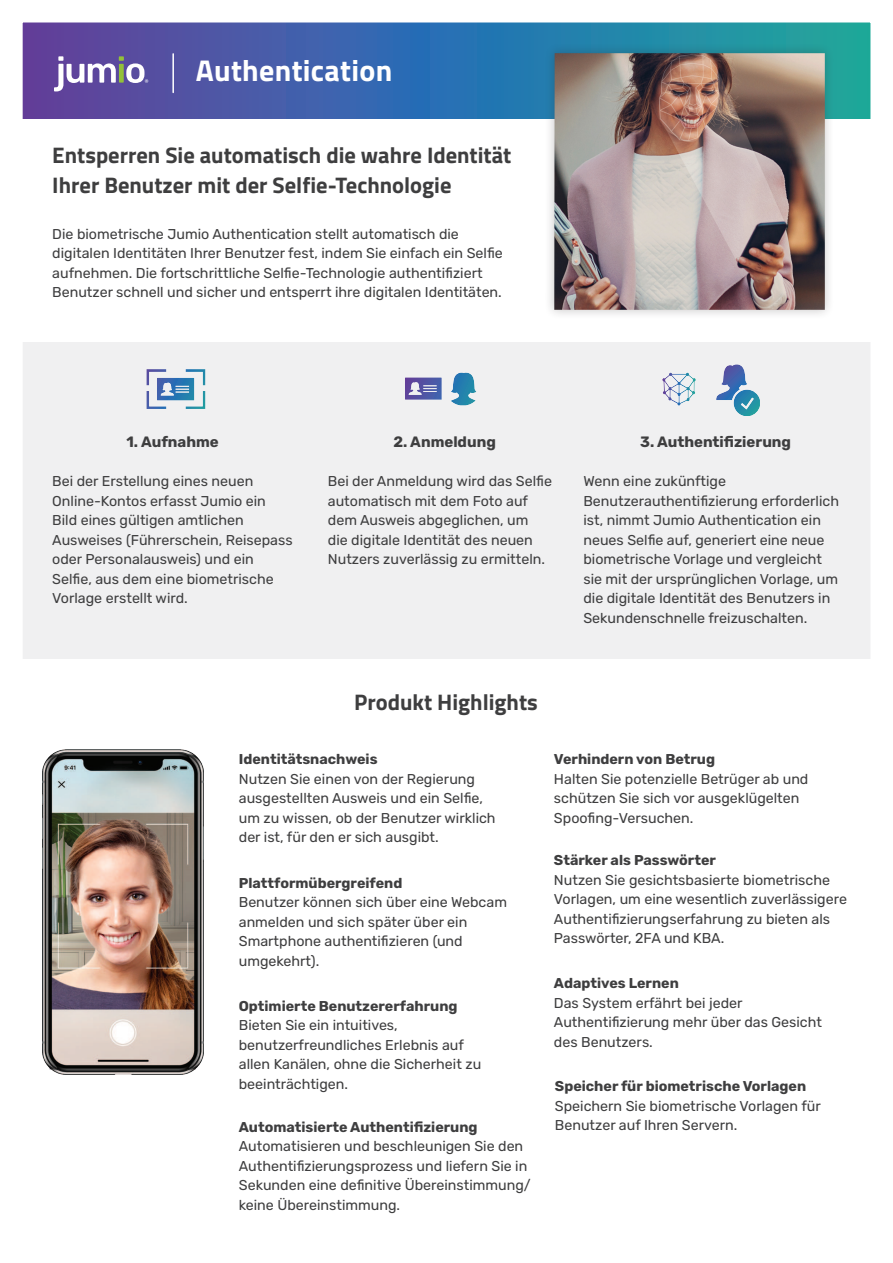
<style>
.page{position:relative;width:893px;height:1263px;background:#fff}
.page>*{position:absolute;margin:0;border:0;box-sizing:border-box;transform-origin:0 0}
.t1{font:700 30px "Titillium Web";letter-spacing:.01em;color:#fff}
.t2{font:700 22.5px/30px "Titillium Web";color:#3e3e3f}
.t3{font:700 15px "Rubik";color:#3e3e3f}
.t4{font:14.25px/19.5px "Rubik";color:#3e3e3f}
.t5{font:700 14.25px "Rubik";color:#3e3e3f}
</style>
<div class="page">
<svg style="left:24px;top:24px;width:845px;height:94px;background:#3b67a8"></svg>
<div style="left:3px;top:342px;width:888px;height:316px;background:#f0f0f1"></div>
<div style="left:544px;top:43px;width:291px;height:277px;background:#231f20;opacity:.25"></div>
<img style="left:554px;top:53px;width:271px;height:257px">
<svg style="left:146px;top:369px;width:59px;height:40px"></svg>
<svg style="left:451px;top:372px;width:25px;height:33px"></svg>
<svg style="left:405px;top:377px;width:37px;height:23px"></svg>
<svg style="left:716px;top:364px;width:44px;height:52px"></svg>
<svg style="left:662px;top:373px;width:34px;height:33px"></svg>
<div style="left:0;top:0;width:893px;height:1263px;border:23px solid #fff"></div>
<svg style="left:54px;top:56px;width:94px;height:35px"></svg>
<hr style="left:172px;top:54px;width:2px;height:38px;background:#fff">
<img style="left:43px;top:749px;width:160px;height:325px">
<h1 class="t1" style="left:196px;top:59px;width:198px">Authentication</h1>
<h2 class="t2" style="left:52px;top:143px;width:461px">Entsperren Sie automatisch die wahre Identität<br>Ihrer Benutzer mit der Selfie-Technologie</h2>
<p class="t4" style="left:52px;top:224px;width:452px">Die biometrische Jumio Authentication stellt automatisch die digitalen Identitäten Ihrer Benutzer fest, indem Sie einfach ein Selfie aufnehmen. Die fortschrittliche Selfie-Technologie authentifiziert Benutzer schnell und sicher und entsperrt ihre digitalen Identitäten.</p>
<p class="t3" style="left:127px;top:436px;width:94px">1. Aufnahme</p>
<p class="t4" style="left:52px;top:472px;width:242px">Bei der Erstellung eines neuen<br>Online-Kontos erfasst Jumio ein<br>Bild eines gültigen amtlichen<br>Ausweises (Führerschein, Reisepass oder Personalausweis) und ein<br>Selfie, aus dem eine biometrische<br>Vorlage erstellt wird.</p>
<p class="t3" style="left:393px;top:436px;width:104px">2. Anmeldung</p>
<p class="t4" style="left:328px;top:472px;width:226px">Bei der Anmeldung wird das Selfie automatisch mit dem Foto auf dem Ausweis abgeglichen, um<br>die digitale Identität des neuen<br>Nutzers zuverlässig zu ermitteln.</p>
<h2 class="t2" style="left:354px;top:690px;width:185px">Produkt Highlights</h2>
<p class="t3" style="left:640px;top:433px;width:152px">3. Authentifizierung</p>
<p class="t4" style="left:583px;top:472px;width:257px">Wenn eine zukünftige Benutzerauthentifizierung erforderlich ist, nimmt Jumio Authentication ein neues Selfie auf, generiert eine neue biometrische Vorlage und vergleicht sie mit der ursprünglichen Vorlage, um die digitale Identität des Benutzers in Sekundenschnelle freizuschalten.</p>
<p class="t5" style="left:239px;top:751px;width:140px">Identitätsnachweis</p>
<p class="t4" style="left:239px;top:770px;width:258px">Nutzen Sie einen von der Regierung ausgestellten Ausweis und ein Selfie, um zu wissen, ob der Benutzer wirklich der ist, für den er sich ausgibt.</p>
<p class="t5" style="left:239px;top:875px;width:165px">Plattformübergreifend</p>
<p class="t4" style="left:239px;top:893px;width:270px">Benutzer können sich über eine Webcam anmelden und sich später über ein<br>Smartphone authentifizieren (und umgekehrt).</p>
<p class="t5" style="left:239px;top:997px;width:220px">Optimierte Benutzererfahrung</p>
<p class="t4" style="left:239px;top:1016px;width:244px">Bieten Sie ein intuitives, benutzerfreundliches Erlebnis auf allen Kanälen, ohne die Sicherheit zu beeinträchtigen.</p>
<p class="t5" style="left:239px;top:1118px;width:240px">Automatisierte Authentifizierung</p>
<p class="t4" style="left:239px;top:1137px;width:293px">Automatisieren und beschleunigen Sie den Authentifizierungsprozess und liefern Sie in Sekunden eine definitive Übereinstimmung/ keine Übereinstimmung.</p>
<p class="t5" style="left:554px;top:751px;width:163px">Verhindern von Betrug</p>
<p class="t4" style="left:554px;top:769px;width:256px">Halten Sie potenzielle Betrüger ab und schützen Sie sich vor ausgeklügelten<br>Spoofing-Versuchen.</p>
<p class="t5" style="left:554px;top:852px;width:163px">Stärker als Passwörter</p>
<p class="t4" style="left:554px;top:870px;width:295px">Nutzen Sie gesichtsbasierte biometrische Vorlagen, um eine wesentlich zuverlässigere Authentifizierungserfahrung zu bieten als Passwörter, 2FA und KBA.</p>
<p class="t5" style="left:554px;top:975px;width:126px">Adaptives Lernen</p>
<p class="t4" style="left:554px;top:993px;width:269px">Das System erfährt bei jeder<br>Authentifizierung mehr über das Gesicht des Benutzers.</p>
<p class="t5" style="left:555px;top:1078px;width:253px">Speicher für biometrische Vorlagen</p>
<p class="t4" style="left:555px;top:1096px;width:268px">Speichern Sie biometrische Vorlagen für<br>Benutzer auf Ihren Servern.</p>
</div>
